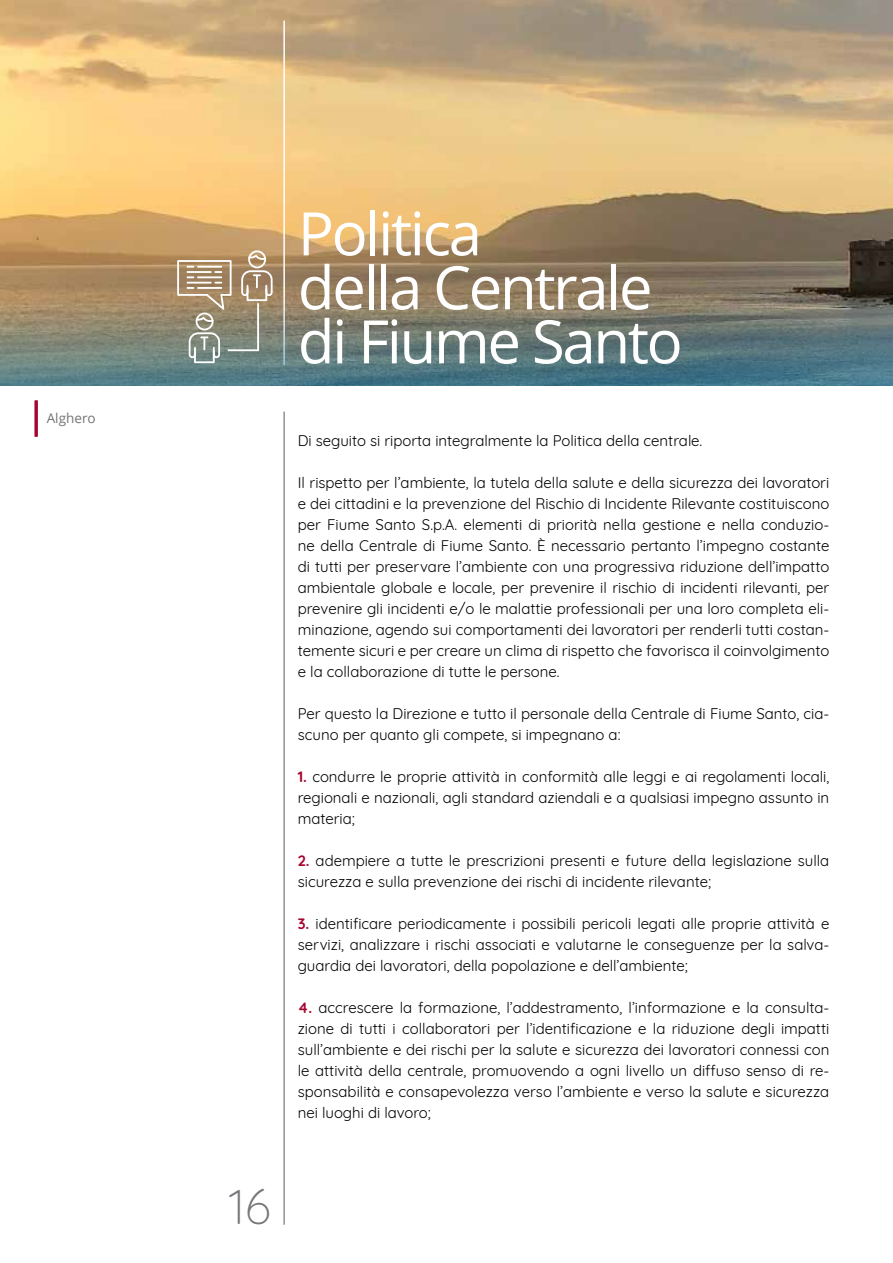
<style>
.page{position:relative;width:893px;height:1263px;background:#fff}
.page>*{position:absolute;margin:0;border:0;box-sizing:border-box;transform-origin:0 0}
.t1{font:60px/54px "Open Sans";letter-spacing:-.04em;color:#fff}
.t2{font:300 48.45px "Quicksand";color:#76777a}
.t3{font:15px/21px "Quicksand";color:#000;text-align:justify}
.t4{font:13.5px "Open Sans";color:#747476}
.s1{font-weight:700;color:#a50630}
</style>
<div class="page">
<img style="left:0;top:0;width:893px;height:288px">
<hr style="left:283px;top:21px;width:2px;height:344px;background:#fff">
<hr style="left:283px;top:412px;width:2px;height:813px;background:#919295">
<hr style="left:35px;top:400px;width:3px;height:37px;background:#a50630">
<svg style="left:0;top:288px;width:893px;height:98px;background:#6d7a74"></svg>
<svg style="left:177px;top:250px;width:96px;height:113px;background:#a2977f"></svg>
<p class="t4" style="left:47px;top:409px;width:50px">Alghero</p>
<h2 class="t2" style="left:229px;top:1169px;width:43px">16</h2>
<h1 class="t1" style="left:298px;top:205px;width:386px">Politica<br>della Centrale di Fiume Santo</h1>
<p class="t3" style="left:298px;top:429px;width:406px">Di seguito si riporta integralmente la Politica della centrale.</p>
<p class="t3" style="left:298px;top:471px;width:533px">Il rispetto per l’ambiente, la tutela della salute e della sicurezza dei lavoratori e dei cittadini e la prevenzione del Rischio di Incidente Rilevante costituiscono per Fiume Santo S.p.A. elementi di priorità nella gestione e nella conduzio&shy;ne della Centrale di Fiume Santo. È necessario pertanto l’impegno costante di tutti per preservare l’ambiente con una progressiva riduzione dell’impatto ambientale globale e locale, per prevenire il rischio di incidenti rilevanti, per prevenire gli incidenti e/o le malattie professionali per una loro completa eli&shy;minazione, agendo sui comportamenti dei lavoratori per renderli tutti costan&shy;temente sicuri e per creare un clima di rispetto che favorisca il coinvolgimento e la collaborazione di tutte le persone.</p>
<p class="t3" style="left:298px;top:702px;width:533px">Per questo la Direzione e tutto il personale della Centrale di Fiume Santo, cia&shy;scuno per quanto gli compete, si impegnano a:</p>
<p class="t3" style="left:298px;top:765px;width:533px"><span class="s1">1.</span> condurre le proprie attività in conformità alle leggi e ai regolamenti locali, regionali e nazionali, agli standard aziendali e a qualsiasi impegno assunto in materia;</p>
<p class="t3" style="left:298px;top:849px;width:533px"><span class="s1">2.</span> adempiere a tutte le prescrizioni presenti e future della legislazione sulla sicurezza e sulla prevenzione dei rischi di incidente rilevante;</p>
<p class="t3" style="left:298px;top:912px;width:533px"><span class="s1">3.</span> identificare periodicamente i possibili pericoli legati alle proprie attività e servizi, analizzare i rischi associati e valutarne le conseguenze per la salva&shy;guardia dei lavoratori, della popolazione e dell’ambiente;</p>
<p class="t3" style="left:298px;top:996px;width:533px"><span class="s1">4.</span> accrescere la formazione, l’addestramento, l’informazione e la consulta&shy;zione di tutti i collaboratori per l’identificazione e la riduzione degli impatti sull’ambiente e dei rischi per la salute e sicurezza dei lavoratori connessi con le attività della centrale, promuovendo a ogni livello un diffuso senso di re&shy;sponsabilità e consapevolezza verso l’ambiente e verso la salute e sicurezza nei luoghi di lavoro;</p>
</div>
